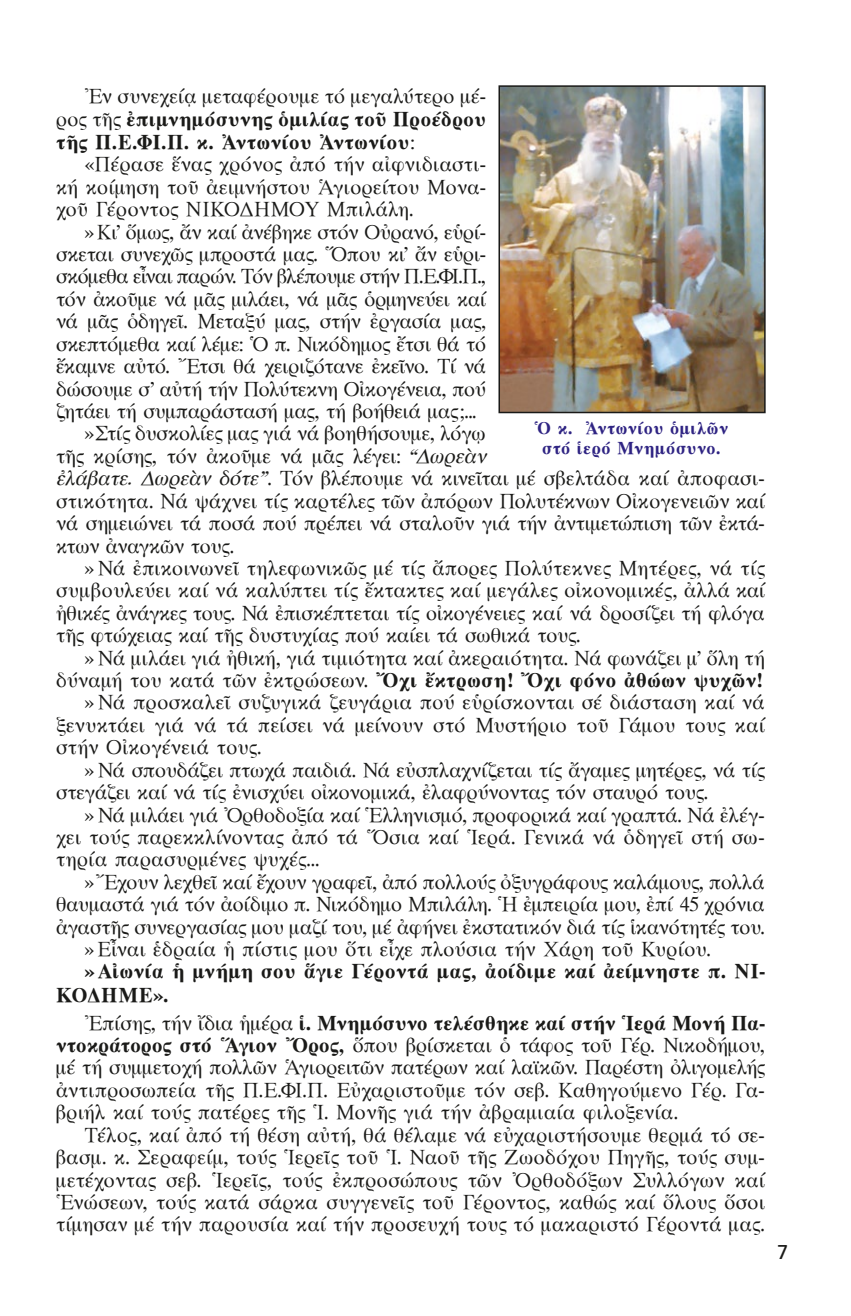
<style>
.page{position:relative;width:851px;height:1316px;background:#fff}
.page>*{position:absolute;margin:0;border:0;box-sizing:border-box;transform-origin:0 0}
.t1{font:21px/22.4px "Mg Old Times UC Pol Normal";letter-spacing:-.02em;color:#1a1a18;text-align:justify}
.t2{font:700 21px/23px "Mg Old Times UC Pol";letter-spacing:.005em;color:#1a1a18}
.t3{font:21px "Mg Old Times UC Pol Normal";color:#1a1a18}
.t4{font:21px "Mg Old Times UC Pol Normal";letter-spacing:-.04em;color:#1a1a18}
.t5{font:20px "PF Catalog Poly";color:#1a1a18}
.t6{font:700 18px/20px "Mg Old Times UC Pol";letter-spacing:.015em;color:#2f2483;text-align:center}
.s1{font-family:"Mg Old Times UC Pol Normal";font-weight:400}
.s2{font-family:"Mg Old Times UC Pol";font-style:italic}
.s3{font-family:"Mg Old Times UC Pol";font-weight:700}
</style>
<div class="page">
<img style="left:501px;top:88px;width:261px;height:322px">
<div style="left:498px;top:85px;width:267px;height:328px;border:2px solid #1a1a18"></div>
<p class="t1" style="left:85px;top:85px;width:403px">Ἐν συνεχείᾳ μεταφέρουμε τό μεγαλύτερο μέ-</p>
<p class="t2" style="left:57px;top:108px;width:432px"><span class="s1">ρος τῆς</span> ἐπιμνημόσυνης ὁμιλίας τοῦ Προέδρου τῆς Π.Ε.ΦΙ.Π. κ. Ἀντωνίου Ἀντωνίου<span class="s1">:</span></p>
<p class="t1" style="left:57px;top:154px;width:432px;text-indent:28px">«Πέρασε ἕνας χρόνος ἀπό τήν αἰφνιδιαστι&shy;κή κοίμηση τοῦ ἀειμνήστου Ἁγιορείτου Μονα&shy;χοῦ Γέροντος ΝΙΚΟΔΗΜΟΥ Μπιλάλη.</p>
<p class="t1" style="left:85px;top:221px;width:403px">»Κι’ ὅμως, ἄν καί ἀνέβηκε στόν Οὐρανό, εὑρί-</p>
<p class="t1" style="left:57px;top:243px;width:432px">σκεται συνεχῶς μπροστά μας. Ὅπου κι’ ἄν εὑρι-</p>
<p class="t4" style="left:57px;top:265px;width:432px">σκόμεθα εἶναι παρών. Τόν βλέπουμε στήν Π.Ε.ΦΙ.Π.,</p>
<p class="t1" style="left:57px;top:288px;width:432px">τόν ἀκοῦμε νά μᾶς μιλάει, νά μᾶς ὁρμηνεύει καί</p>
<p class="t1" style="left:57px;top:310px;width:432px">νά μᾶς ὁδηγεῖ. Μεταξύ μας, στήν ἐργασία μας,</p>
<p class="t1" style="left:57px;top:333px;width:432px">σκεπτόμεθα καί λέμε: Ὁ π. Νικόδημος ἔτσι θά τό</p>
<p class="t1" style="left:57px;top:355px;width:432px">ἔκαμνε αὐτό. Ἔτσι θά χειριζότανε ἐκεῖνο. Τί νά</p>
<p class="t1" style="left:57px;top:378px;width:432px">δώσουμε σ’ αὐτή τήν Πολύτεκνη Οἰκογένεια, πού</p>
<p class="t1" style="left:57px;top:400px;width:422px">ζητάει τή συμπαράστασή μας, τή βοήθειά μας;...</p>
<p class="t1" style="left:85px;top:422px;width:403px">»Στίς δυσκολίες μας γιά νά βοηθήσουμε, λόγῳ</p>
<p class="t1" style="left:57px;top:445px;width:431px">τῆς κρίσης, τόν ἀκοῦμε νά μᾶς λέγει: <span class="s2">“Δωρεὰν</span></p>
<p class="t1" style="left:57px;top:467px;width:710px"><span class="s2">ἐλάβατε. Δωρεὰν δότε”</span>. Τόν βλέπουμε νά κινεῖται μέ σβελτάδα καί ἀποφασι-</p>
<p class="t1" style="left:57px;top:490px;width:710px">στικότητα. Νά ψάχνει τίς καρτέλες τῶν ἀπόρων Πολυτέκνων Οἰκογενειῶν καί</p>
<p class="t1" style="left:57px;top:512px;width:710px">νά σημειώνει τά ποσά πού πρέπει νά σταλοῦν γιά τήν ἀντιμετώπιση τῶν ἐκτά-</p>
<p class="t1" style="left:57px;top:534px;width:180px">κτων ἀναγκῶν τους.</p>
<p class="t3" style="left:85px;top:557px;width:682px">» Νά ἐπικοινωνεῖ τηλεφωνικῶς μέ τίς ἄπορες Πολύτεκνες Μητέρες, νά τίς</p>
<p class="t3" style="left:57px;top:579px;width:710px">συμβουλεύει καί νά καλύπτει τίς ἔκτακτες καί μεγάλες οἰκονομικές, ἀλλά καί</p>
<p class="t1" style="left:57px;top:602px;width:710px">ἠθικές ἀνάγκες τους. Νά ἐπισκέπτεται τίς οἰκογένειες καί νά δροσίζει τή φλόγα</p>
<p class="t1" style="left:57px;top:624px;width:526px">τῆς φτώχειας καί τῆς δυστυχίας πού καίει τά σωθικά τους.</p>
<p class="t1" style="left:85px;top:646px;width:682px">» Νά μιλάει γιά ἠθική, γιά τιμιότητα καί ἀκεραιότητα. Νά φωνάζει μ’ ὅλη τή</p>
<p class="t2" style="left:57px;top:668px;width:708px"><span class="s1">δύναμή του κατά τῶν ἐκτρώσεων.</span> Ὄχι ἔκτρωση! Ὄχι φόνο ἀθώων ψυχῶν!</p>
<p class="t1" style="left:57px;top:691px;width:710px;text-indent:28px">» Νά προσκαλεῖ συζυγικά ζευγάρια πού εὑρίσκονται σέ διάσταση καί νά ξενυκτάει γιά νά τά πείσει νά μείνουν στό Μυστήριο τοῦ Γάμου τους καί στήν Οἰκογένειά τους.</p>
<p class="t1" style="left:57px;top:759px;width:710px;text-indent:28px">» Νά σπουδάζει πτωχά παιδιά. Νά εὐσπλαχνίζεται τίς ἄγαμες μητέρες, νά τίς στεγάζει καί νά τίς ἐνισχύει οἰκονομικά, ἐλαφρύνοντας τόν σταυρό τους.</p>
<p class="t1" style="left:57px;top:803px;width:710px;text-indent:28px">» Νά μιλάει γιά Ὀρθοδοξία καί Ἑλληνισμό, προφορικά καί γραπτά. Νά ἐλέγ&shy;χει τούς παρεκκλίνοντας ἀπό τά Ὅσια καί Ἱερά. Γενικά νά ὁδηγεῖ στή σω&shy;τηρία παρασυρμένες ψυχές...</p>
<p class="t1" style="left:85px;top:871px;width:682px">»Ἔχουν λεχθεῖ καί ἔχουν γραφεῖ, ἀπό πολλούς ὀξυγράφους καλάμους, πολλά</p>
<p class="t1" style="left:57px;top:893px;width:710px">θαυμαστά γιά τόν ἀοίδιμο π. Νικόδημο Μπιλάλη. Ἡ ἐμπειρία μου, ἐπί 45 χρόνια</p>
<p class="t1" style="left:57px;top:915px;width:710px">ἀγαστῆς συνεργασίας μου μαζί του, μέ ἀφήνει ἐκστατικόν διά τίς ἱκανότητές του.</p>
<p class="t1" style="left:85px;top:938px;width:628px">»Εἶναι ἑδραία ἡ πίστις μου ὅτι εἶχε πλούσια τήν Χάρη τοῦ Κυρίου.</p>
<p class="t2" style="left:57px;top:960px;width:710px;text-indent:28px">»Αἰωνία ἡ μνήμη σου ἅγιε Γέροντά μας, ἀοίδιμε καί ἀείμνηστε π. ΝΙ-<br>ΚΟΔΗΜΕ».</p>
<p class="t2" style="left:85px;top:1011px;width:682px"><span class="s1">Ἐπίσης, τήν ἴδια ἡμέρα</span> ἱ. Μνημόσυνο τελέσθηκε καί στήν Ἱερά Μονή Πα-</p>
<p class="t1" style="left:57px;top:1034px;width:710px"><span class="s3">ντοκράτορος στό Ἅγιον Ὄρος,</span> ὅπου βρίσκεται ὁ τάφος τοῦ Γέρ. Νικοδήμου, μέ τή συμμετοχή πολλῶν Ἁγιορειτῶν πατέρων καί λαϊκῶν. Παρέστη ὀλιγομελής ἀντιπροσωπεία τῆς Π.Ε.ΦΙ.Π. Εὐχαριστοῦμε τόν σεβ. Καθηγούμενο Γέρ. Γα&shy;βριήλ καί τούς πατέρες τῆς Ἱ. Μονῆς γιά τήν ἀβραμιαία φιλοξενία.</p>
<p class="t1" style="left:57px;top:1123px;width:710px;text-indent:28px">Τέλος, καί ἀπό τή θέση αὐτή, θά θέλαμε νά εὐχαριστήσουμε θερμά τό σε&shy;βασμ. κ. Σεραφείμ, τούς Ἱερεῖς τοῦ Ἱ. Ναοῦ τῆς Ζωοδόχου Πηγῆς, τούς συμ&shy;μετέχοντας σεβ. Ἱερεῖς, τούς ἐκπροσώπους τῶν Ὀρθοδόξων Συλλόγων καί Ἑνώσεων, τούς κατά σάρκα συγγενεῖς τοῦ Γέροντος, καθώς καί ὅλους ὅσοι τίμησαν μέ τήν παρουσία καί τήν προσευχή τους τό μακαριστό Γέροντά μας.</p>
<p class="t6" style="left:535px;top:418px;width:196px">Ὁ κ. Ἀντωνίου ὁμιλῶν στό ἱερό Μνημόσυνο.</p>
<p class="t5" style="left:777px;top:1240px;width:13px">7</p>
</div>
